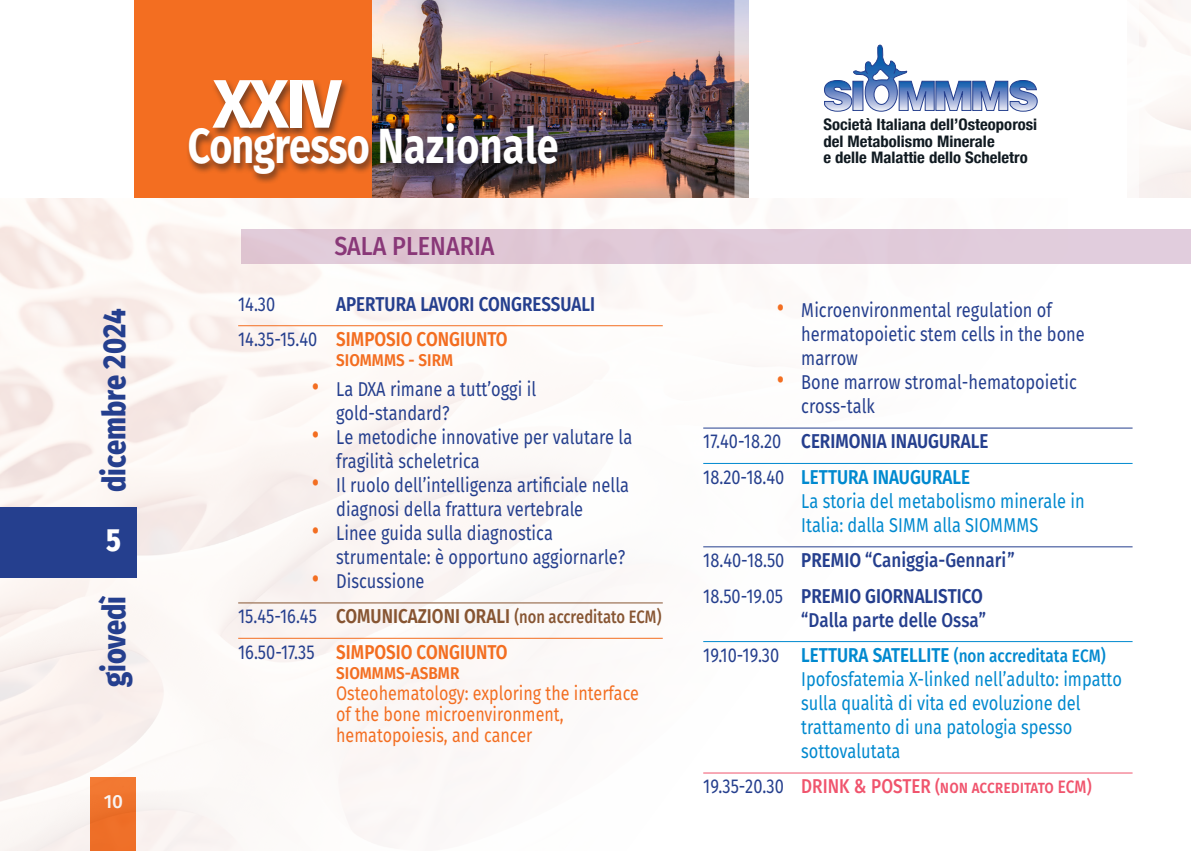
<style>
.page{position:relative;width:1191px;height:851px;background:#fff}
.page>*{position:absolute;margin:0;border:0;box-sizing:border-box;transform-origin:0 0}
.t1{font:700 68.6px "Fira Sans";color:#fff}
.t2{font:700 49.4px "Fira Sans";letter-spacing:-.01em;color:#fff;scale:.8 1}
.t3{font:800 32px "Fira Sans";color:#253f8e;scale:.85 1}
.t4{font:800 32px "Fira Sans";color:#fff;scale:.85 1}
.t5{font:500 26px "Fira Sans";color:#893878;scale:.9 1}
.t6{font:20px/24px "Fira Sans";color:#253f8e;scale:.82 1}
.t7{font:20px/24px "Fira Sans";color:#0089cf;scale:.82 1}
.t8{font:500 20px/24px "Fira Sans";color:#253f8e;text-align:right;scale:.85 1}
.t9{font:600 20px "Fira Sans";color:#253f8e;scale:.85 1}
.t10{font:600 20px "Fira Sans";color:#f36e21;scale:.85 1}
.t11{font:600 20px "Fira Sans";color:#0089cf;scale:.85 1}
.t12{font:19.6px/21px "Fira Sans";color:#f36e21;scale:.82 1}
.t13{font:500 19px "Fira Sans";color:#fff}
.t14{font:500 18px "Fira Sans";color:#875532;scale:.82 1}
.t15{font:500 18px "Fira Sans";color:#0089cf;scale:.85 1}
.t16{font:500 18px "Fira Sans";color:#f0546d;scale:.85 1}
.t17{font:600 17px "Fira Sans";color:#f36e21;scale:.9 1}
.t18{font:700 condensed 15.8px/16.4px "Helvetica Neue";color:#101a21;scale:1.05 1}
.s1{font-weight:400;color:#253f8e}
.s2{font-size:28px;color:#f36e21}
.s3{font-weight:400;font-size:20px;color:#253f8e}
.s4{font-weight:600;font-size:20px}
.s5{font-weight:400}
.s6{font-weight:600}
.s7{font-size:20px}
</style>
<div class="page">
<div style="left:135px;top:0;width:771px;height:198px;background:#f36e21"></div>
<img style="left:373px;top:0;width:361px;height:198px">
<div style="left:186px;top:122px;width:380px;height:62px;background:#231f20;opacity:.58"></div>
<svg style="left:734px;top:0;width:405px;height:198px"></svg>
<div style="left:749px;top:0;width:377px;height:202px;background:#fff"></div>
<div style="left:210px;top:79px;width:140px;height:60px;background:#231f20;opacity:.58"></div>
<svg style="left:824px;top:44px;width:214px;height:68px"></svg>
<img style="left:0;top:198px;width:1067px;height:652px">
<div style="left:0;top:507px;width:136px;height:71px;background:#253f8e"></div>
<hr style="left:703px;top:427px;width:429px;height:1px;background:#253f8e">
<hr style="left:703px;top:463px;width:429px;height:1px;background:#0089cf">
<hr style="left:703px;top:546px;width:429px;height:1px;background:#253f8e">
<hr style="left:703px;top:641px;width:429px;height:1px;background:#0089cf">
<hr style="left:703px;top:772px;width:429px;height:1px;background:#f0546d">
<hr style="left:238px;top:325px;width:425px;height:1px;background:#f36e21">
<hr style="left:238px;top:602px;width:425px;height:1px;background:#875532">
<hr style="left:238px;top:637px;width:425px;height:1px;background:#f36e21">
<div style="left:241px;top:230px;width:950px;height:34px;background:#e1cad9"></div>
<h1 class="t1" style="left:213px;top:46px;width:130px">XXIV</h1>
<h2 class="t2" style="left:188px;top:104px;width:465px">Congresso Nazionale</h2>
<p class="t5" style="left:334px;top:225px;width:179px">SALA PLENARIA</p>
<p class="t18" style="left:823px;top:115px;width:205px">Società Italiana dell’Osteoporosi del Metabolismo Minerale<br>e delle Malattie dello Scheletro</p>
<p class="t6" style="left:238px;top:291px;width:47px">14.30</p>
<p class="t9" style="left:336px;top:287px;width:306px">APERTURA LAVORI CONGRESSUALI</p>
<p class="t10" style="left:238px;top:322px;width:318px"><span class="s1">14.35-15.40</span> SIMPOSIO CONGIUNTO</p>
<p class="t17" style="left:336px;top:346px;width:132px">SIOMMMS - SIRM</p>
<p class="t6" style="left:336px;top:376px;width:245px;text-indent:-24px"><span class="s2">•</span> La DXA rimane a tutt’oggi il gold-standard?</p>
<p class="t6" style="left:336px;top:424px;width:362px;text-indent:-24px"><span class="s2">•</span> Le metodiche innovative per valutare la fragilità scheletrica</p>
<p class="t6" style="left:336px;top:472px;width:359px;text-indent:-24px"><span class="s2">•</span> Il ruolo dell’intelligenza artificiale nella diagnosi della frattura vertebrale</p>
<p class="t6" style="left:336px;top:520px;width:354px;text-indent:-24px"><span class="s2">•</span> Linee guida sulla diagnostica strumentale: è opportuno aggiornarle?</p>
<p class="t6" style="left:312px;top:568px;width:139px"><span class="s2">•</span> Discussione</p>
<p class="t14" style="left:238px;top:602px;width:518px"><span class="s3">15.45-16.45</span> <span class="s4">COMUNICAZIONI ORALI</span> (non accreditato ECM)</p>
<p class="t10" style="left:238px;top:635px;width:318px"><span class="s1">16.50-17.35</span> SIMPOSIO CONGIUNTO</p>
<p class="t17" style="left:336px;top:658px;width:138px">SIOMMMS-ASBMR</p>
<p class="t12" style="left:336px;top:681px;width:371px">Osteohematology: exploring the interface of the bone microenvironment, hematopoiesis, and cancer</p>
<h3 class="t3" style="left:86px;top:491px;width:217px;rotate:-90deg">dicembre 2024</h3>
<p class="t6" style="left:801px;top:297px;width:347px;text-indent:-24px"><span class="s2">•</span> Microenvironmental regulation of hermatopoietic stem cells in the bone marrow</p>
<p class="t6" style="left:801px;top:369px;width:337px;text-indent:-24px"><span class="s2">•</span> Bone marrow stromal-hematopoietic cross-talk</p>
<p class="t9" style="left:703px;top:425px;width:337px"><span class="s5">17.40-18.20</span> CERIMONIA INAUGURALE</p>
<p class="t11" style="left:703px;top:460px;width:315px"><span class="s1">18.20-18.40</span> LETTURA INAUGURALE</p>
<p class="t7" style="left:801px;top:488px;width:347px">La storia del metabolismo minerale in<br>Italia: dalla SIMM alla SIOMMMS</p>
<p class="t8" style="left:703px;top:547px;width:368px"><span class="s5">18.40-18.50</span> <span class="s6">PREMIO</span> “Caniggia-Gennari”</p>
<p class="t8" style="left:703px;top:582px;width:334px"><span class="s5">18.50-19.05</span> <span class="s6">PREMIO GIORNALISTICO </span>“Dalla parte delle Ossa”</p>
<p class="t15" style="left:703px;top:641px;width:475px"><span class="s3">19.10-19.30</span> <span class="s4">LETTURA SATELLITE</span> (non accreditata ECM)</p>
<p class="t7" style="left:801px;top:666px;width:392px">Ipofosfatemia X-linked nell’adulto: impatto sulla qualità di vita ed evoluzione del trattamento di una patologia spesso sottovalutata</p>
<p class="t16" style="left:703px;top:772px;width:458px"><span class="s3">19.35-20.30</span> <span class="s7">DRINK &amp; POSTER</span> (non accreditato ECM)</p>
<h3 class="t4" style="left:106px;top:511px;width:19px">5</h3>
<h3 class="t3" style="left:86px;top:687px;width:109px;rotate:-90deg">giovedì</h3>
<p class="t13" style="left:104px;top:786px;width:21px">10</p>
</div>
